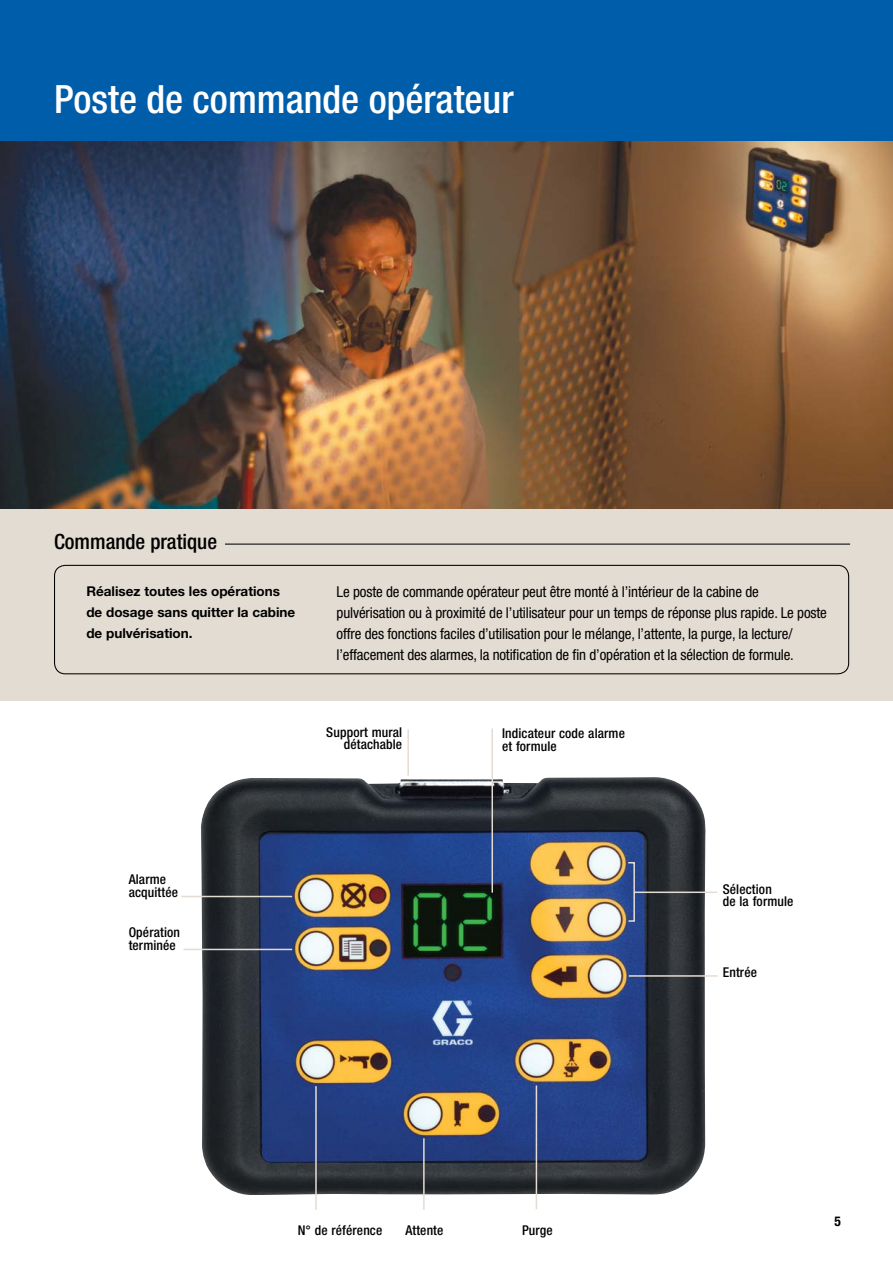
<style>
.page{position:relative;width:893px;height:1263px;background:#fff}
.page>*{position:absolute;margin:0;border:0;box-sizing:border-box;transform-origin:0 0}
.t1{font:500 condensed 39px "Helvetica Neue LT Std";color:#fff}
.t2{font:500 condensed 21px "Helvetica Neue LT Std";color:#000}
.t3{font:condensed 15px/21px "Helvetica Neue LT Std";letter-spacing:-.01em;color:#000}
.t4{font:500 condensed 13.5px/12.8px "Helvetica Neue LT Std";letter-spacing:.01em;color:#000}
.t5{font:700 13.5px/21px "Helvetica Neue LT Std";color:#000}
.t6{font:700 condensed 13.5px "Helvetica Neue LT Std";color:#000}
</style>
<div class="page">
<img style="left:0;top:140px;width:893px;height:369px">
<div style="left:0;top:509px;width:893px;height:192px;background:#e3dcd2"></div>
<div style="left:0;top:0;width:893px;height:140px;background:#005daa"></div>
<hr style="left:225px;top:544px;width:625px;height:1px;background:#000">
<div style="left:54px;top:565px;width:795px;height:109px;border:1px solid #000;border-radius:11px"></div>
<img style="left:201px;top:777px;width:505px;height:418px">
<hr style="left:407px;top:729px;width:2px;height:46px;background:#e3dcd2">
<hr style="left:315px;top:1086px;width:2px;height:124px;background:#e3dcd2">
<hr style="left:423px;top:1138px;width:2px;height:72px;background:#e3dcd2">
<hr style="left:536px;top:1085px;width:1px;height:124px;background:#e3dcd2">
<hr style="left:629px;top:975px;width:89px;height:2px;background:#e3dcd2">
<hr style="left:184px;top:949px;width:108px;height:1px;background:#e3dcd2">
<hr style="left:181px;top:896px;width:111px;height:1px;background:#e3dcd2">
<svg style="left:627px;top:861px;width:90px;height:61px;background:#4b5362"></svg>
<hr style="left:491px;top:728px;width:2px;height:165px;background:#e3dcd2">
<h1 class="t1" style="left:54px;top:85px;width:461px">Poste de commande opérateur</h1>
<h2 class="t2" style="left:54px;top:534px;width:165px">Commande pratique</h2>
<p class="t5" style="left:86px;top:582px;width:210px">Réalisez toutes les opérations de dosage sans quitter la cabine de pulvérisation.</p>
<p class="t3" style="left:337px;top:583px;width:492px">Le poste de commande opérateur peut être monté à l’intérieur de la cabine de pulvérisation ou à proximité de l’utilisateur pour un temps de réponse plus rapide. Le poste offre des fonctions faciles d’utilisation pour le mélange, l’attente, la purge, la lecture/ l’effacement des alarmes, la notification de fin d’opération et la sélection de formule.</p>
<p class="t4" style="left:326px;top:727px;width:77px;text-align:right">Support mural détachable</p>
<p class="t4" style="left:502px;top:729px;width:124px">Indicateur code alarme et formule</p>
<p class="t4" style="left:129px;top:874px;width:51px">Alarme acquittée</p>
<p class="t4" style="left:129px;top:927px;width:53px">Opération terminée</p>
<p class="t4" style="left:723px;top:884px;width:72px">Sélection<br>de la formule</p>
<p class="t4" style="left:723px;top:967px;width:36px">Entrée</p>
<p class="t4" style="left:298px;top:1226px;width:86px">N° de référence</p>
<p class="t4" style="left:522px;top:1226px;width:32px">Purge</p>
<p class="t4" style="left:405px;top:1226px;width:40px">Attente</p>
<p class="t6" style="left:834px;top:1216px;width:8px">5</p>
</div>
